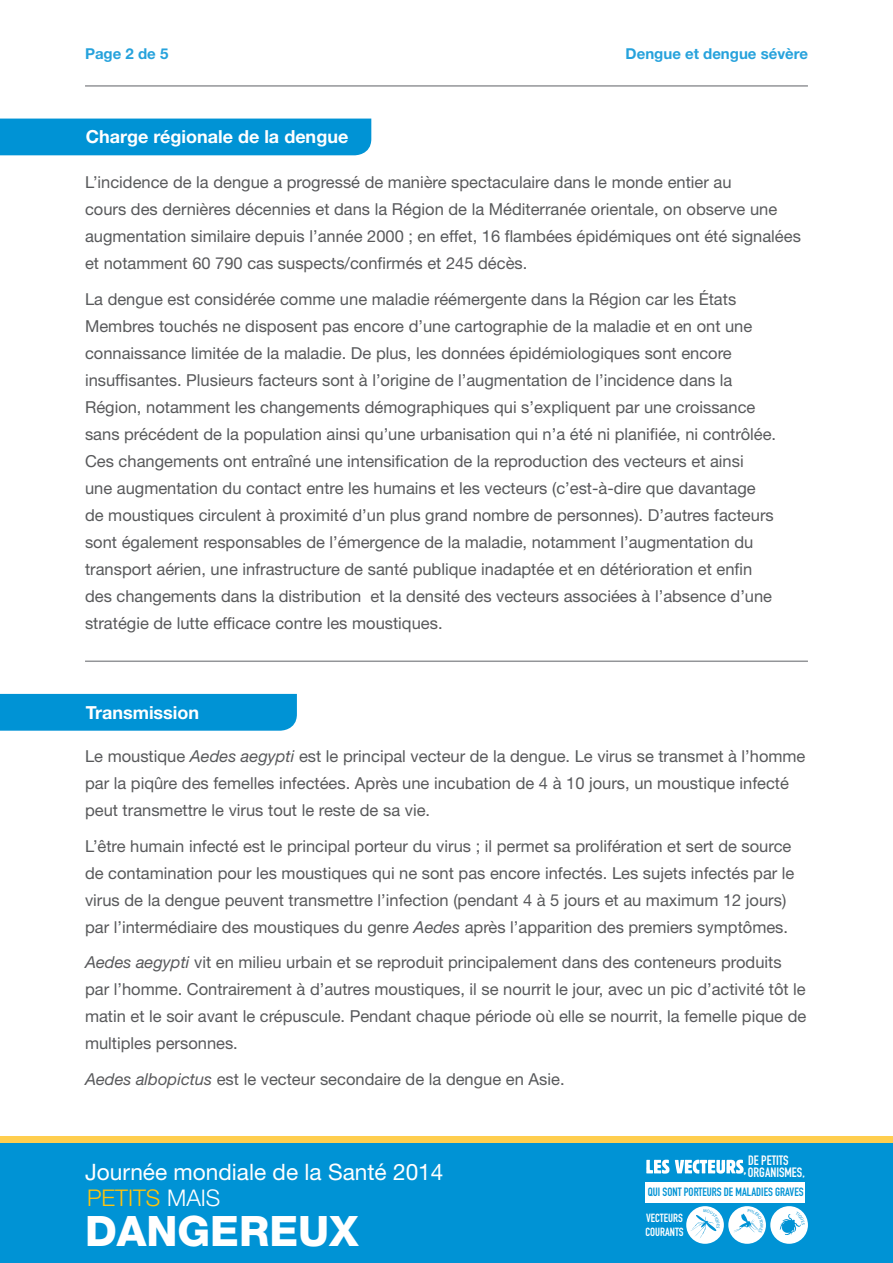
<style>
.page{position:relative;width:893px;height:1263px;background:#fff}
.page>*{position:absolute;margin:0;border:0;box-sizing:border-box;transform-origin:0 0}
.t1{font:800 42px "Helvetica Neue LT Std";color:#fff}
.t2{font:300 22.95px "Helvetica Neue LT Std";color:#ffc40c}
.t3{font:22.65px "Helvetica Neue LT Std";color:#fff}
.t4{font:700 18px "Helvetica Neue LT Std";color:#fff}
.t5{font:16.5px/27px "Helvetica Neue LT Std";color:#58595b}
.t6{font:16.5px "DIN Engschrift Std";color:#fff}
.t7{font:700 15px "Helvetica Neue LT Std";color:#26a2dc}
.t8{font:13.35px "DIN Engschrift Std";color:#fff}
.t9{font:11.85px "DIN Engschrift Std";color:#0093d5}
.t10{font:11.7px/14.1px "DIN Engschrift Std";color:#fff}
.s1{font-style:italic}
.s2{color:#fff}
</style>
<div class="page">
<div style="left:0;top:1136px;width:893px;height:120px;background:#ffce4e"></div>
<div style="left:0;top:1143px;width:893px;height:120px;background:#0093d5"></div>
<div style="left:646px;top:1182px;width:159px;height:21px;background:#fff"></div>
<div style="left:686px;top:1206px;width:38px;height:38px;background:#fff;border-radius:50%"></div>
<div style="left:770px;top:1206px;width:38px;height:38px;background:#fff;border-radius:50%"></div>
<div style="left:728px;top:1206px;width:38px;height:38px;background:#fff;border-radius:50%"></div>
<svg style="left:646px;top:1160px;width:98px;height:13px"></svg>
<div style="left:0;top:119px;width:371px;height:36px;background:#0093d5"></div>
<hr style="left:85px;top:85px;width:723px;height:2px;background:#939598">
<hr style="left:85px;top:660px;width:723px;height:2px;background:#939598">
<div style="left:0;top:694px;width:297px;height:37px;background:#0093d5"></div>
<svg style="left:780px;top:1211px;width:25px;height:24px"></svg>
<svg style="left:734px;top:1209px;width:29px;height:24px"></svg>
<svg style="left:690px;top:1209px;width:30px;height:29px"></svg>
<p class="t7" style="left:85px;top:45px;width:85px">Page 2 de 5</p>
<p class="t4" style="left:86px;top:126px;width:264px">Charge régionale de la dengue</p>
<p class="t7" style="left:626px;top:45px;width:184px">Dengue et dengue sévère</p>
<p class="t5" style="left:85px;top:169px;width:717px">’L incidence de la dengue a progressé de manière spectaculaire dans le monde entier au<br>cours des dernières décennies et dans la Région de la Méditerranée orientale, on observe une augmentation similaire depuis ’l année 2000 ; en effet, 16 flambées épidémiques ont été signalées et notamment 60 790 cas suspects/confirmés et 245 décès.</p>
<p class="t5" style="left:85px;top:285px;width:653px">La dengue est considérée comme une maladie réémergente dans la Région car les États</p>
<p class="t5" style="left:85px;top:312px;width:669px">Membres touchés ne disposent pas encore ’d une cartographie de la maladie et en ont une</p>
<p class="t5" style="left:85px;top:339px;width:648px">connaissance limitée de la maladie. De plus, les données épidémiologiques sont encore</p>
<p class="t5" style="left:85px;top:366px;width:649px">insuffisantes. Plusieurs facteurs sont à ’l origine de ’l augmentation de ’l incidence dans la</p>
<p class="t5" style="left:85px;top:393px;width:672px">Région, notamment les changements démographiques qui ’s expliquent par une croissance</p>
<p class="t5" style="left:85px;top:420px;width:693px">sans précédent de la population ainsi qu’une urbanisation qui a’n été ni planifiée, ni contrôlée.</p>
<p class="t5" style="left:85px;top:447px;width:660px">Ces changements ont entraîné une intensification de la reproduction des vecteurs et ainsi</p>
<p class="t5" style="left:85px;top:474px;width:672px">une augmentation du contact entre les humains et les vecteurs ’c( est -à- dire que davantage</p>
<p class="t5" style="left:85px;top:501px;width:690px">de moustiques circulent à proximité ’d un plus grand nombre de personnes D. ) ’autres facteurs</p>
<p class="t5" style="left:85px;top:528px;width:670px">sont également responsables de ’l émergence de la maladie, notamment ’l augmentation du</p>
<p class="t5" style="left:85px;top:555px;width:669px">transport aérien, une infrastructure de santé publique inadaptée et en détérioration et enfin</p>
<p class="t5" style="left:371px;top:582px;width:403px">et la densité des vecteurs associées à ’l absence ’d une</p>
<p class="t5" style="left:85px;top:582px;width:359px">des changements dans la distribution<br>stratégie de lutte efficace contre les moustiques.</p>
<p class="t4" style="left:86px;top:701px;width:115px">Transmission</p>
<p class="t5" style="left:85px;top:742px;width:722px">Le moustique <span class="s1">Aedes aegypti</span> est le principal vecteur de la dengue. Le virus se transmet à ’l homme par la piqûre des femelles infectées. Après une incubation de 4 à 10 jours, un moustique infecté peut transmettre le virus tout le reste de sa vie.</p>
<p class="t5" style="left:85px;top:832px;width:711px">’L être humain infecté est le principal porteur du virus ; il permet sa prolifération et sert de source de contamination pour les moustiques qui ne sont pas encore infectés. Les sujets infectés par le virus de la dengue peuvent transmettre ’l infection (pendant 4 à 5 jours et au maximum 12 jours( par ’l intermédiaire des moustiques du genre <span class="s1">Aedes</span> après ’l apparition des premiers symptômes.</p>
<p class="t5" style="left:85px;top:948px;width:723px"><span class="s1">Aedes aegypti</span> vit en milieu urbain et se reproduit principalement dans des conteneurs produits par ’l homme. Contrairement à ’d autres moustiques, il se nourrit le jour, avec un pic ’d activité tôt le matin et le soir avant le crépuscule. Pendant chaque période où elle se nourrit, la femelle pique de multiples personnes.</p>
<p class="t5" style="left:85px;top:1065px;width:481px"><span class="s1">Aedes albopictus</span> est le vecteur secondaire de la dengue en Asie.</p>
<h3 class="t3" style="left:85px;top:1158px;width:360px">Journée mondiale de la Santé 2014</h3>
<h1 class="t1" style="left:85px;top:1206px;width:275px">DANGEREUX</h1>
<h2 class="t2" style="left:87px;top:1184px;width:135px">PETITS <span class="s2">MAIS</span></h2>
<p class="t8" style="left:748px;top:1152px;width:42px">DE PETITS</p>
<p class="t9" style="left:648px;top:1185px;width:157px">QUI SONT PORTEURS DE MALADIES GRAVES</p>
<p class="t10" style="left:645px;top:1211px;width:40px">VECTEURS<br>COURANTS</p>
<p class="t8" style="left:748px;top:1164px;width:58px">ORGANISMES,</p>
<p class="t6" style="left:743px;top:1158px;width:5px">,</p>
</div>
